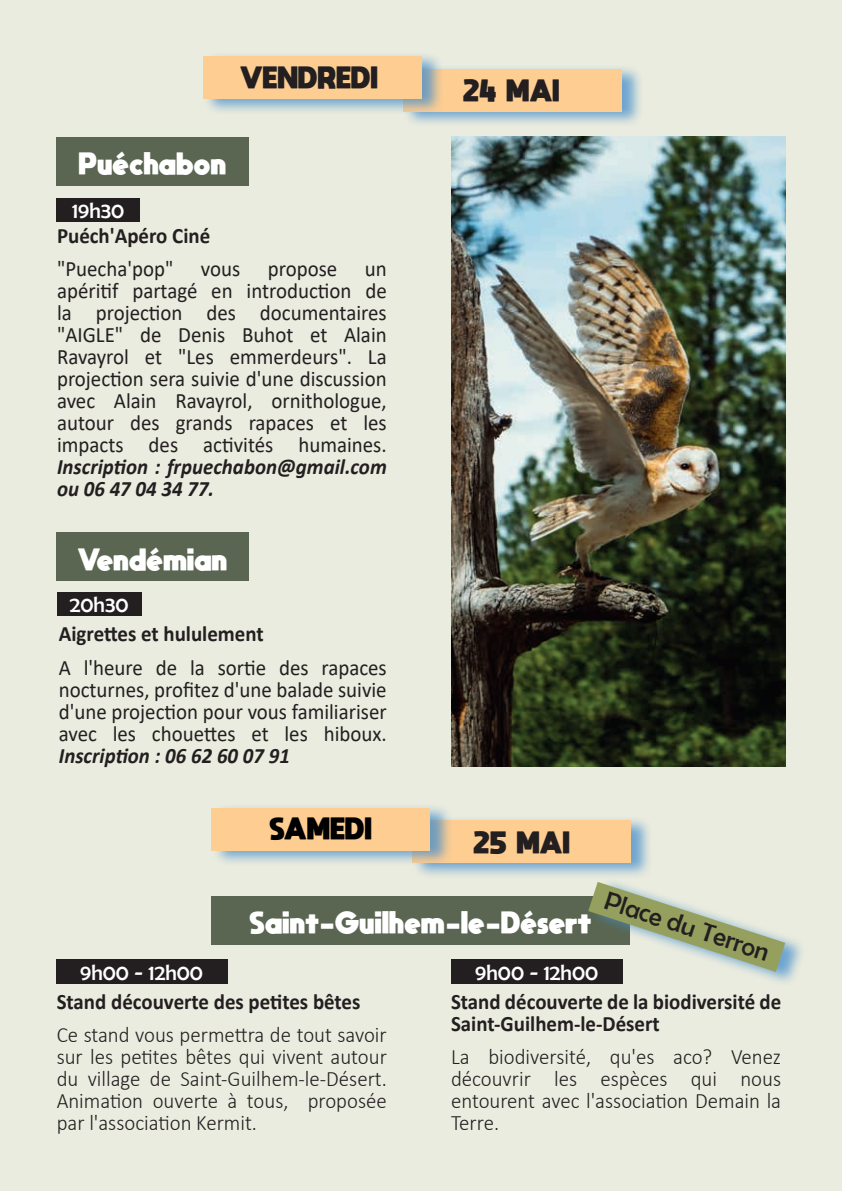
<style>
.page{position:relative;width:842px;height:1191px;background:#eaecdf}
.page>*{position:absolute;margin:0;border:0;box-sizing:border-box;transform-origin:0 0}
.t1{font:26px "Berlin Sans FB";color:#231f20}
.t2{font:22px/22px "Calibri";color:#231f20;text-align:justify;scale:.95 1}
.t3{font:300 22px/22px "Calibri";color:#231f20;text-align:justify;scale:.95 1}
.t4{font:700 22px/22px "Calibri";color:#231f20;scale:.95 1}
.t5{font:italic 700 22px/22px "Calibri";color:#231f20;scale:.95 1}
.t6{font:800 22px "moon get";letter-spacing:.02em;color:#fff}
.t7{font:22px "Berlin Sans FB";color:#fff}
.t8{font:800 22px "moon get";letter-spacing:.02em;color:#231f20}
.t9{font:800 22px "moon get";letter-spacing:.02em;color:#000}
</style>
<div class="page">
<div style="left:403px;top:64px;width:241px;height:64px;background:#448dcb;opacity:.75"></div>
<div style="left:403px;top:69px;width:219px;height:43px;background:#fdcd92"></div>
<div style="left:203px;top:51px;width:240px;height:64px;background:#448dcb;opacity:.75"></div>
<div style="left:203px;top:57px;width:218px;height:42px;background:#fdcd92"></div>
<div style="left:57px;top:593px;width:85px;height:23px;background:#231f20"></div>
<div style="left:57px;top:137px;width:192px;height:49px;background:#5a6651"></div>
<div style="left:57px;top:199px;width:83px;height:23px;background:#231f20"></div>
<div style="left:57px;top:532px;width:192px;height:49px;background:#5a6651"></div>
<img style="left:451px;top:137px;width:334px;height:629px">
<div style="left:211px;top:896px;width:419px;height:48px;background:#5a6651"></div>
<div style="left:56px;top:960px;width:171px;height:24px;background:#231f20"></div>
<div style="left:412px;top:815px;width:240px;height:64px;background:#448dcb;opacity:.75"></div>
<div style="left:412px;top:821px;width:218px;height:42px;background:#fdcd92"></div>
<div style="left:212px;top:802px;width:240px;height:64px;background:#448dcb;opacity:.75"></div>
<div style="left:212px;top:808px;width:218px;height:42px;background:#fdcd92"></div>
<div style="left:451px;top:960px;width:171px;height:24px;background:#231f20"></div>
<div style="left:590px;top:878px;width:217px;height:109px;background:#448dcb;opacity:.75"></div>
<svg style="left:588px;top:882px;width:197px;height:90px"></svg>
<p class="t8" style="left:240px;top:64px;width:139px">VENDREDI</p>
<p class="t6" style="left:79px;top:150px;width:148px">Puéchabon</p>
<p class="t7" style="left:72px;top:199px;width:54px">19h30</p>
<p class="t4" style="left:57px;top:224px;width:163px">Puéch'Apéro Ciné</p>
<p class="t2" style="left:57px;top:257px;width:349px">"Puecha'pop" vous propose un apéritif partagé en introduction de la projection des documentaires "AIGLE" de Denis Buhot et Alain Ravayrol et "Les emmerdeurs". La projection sera suivie d'une discussion avec Alain Ravayrol, ornithologue, autour des grands rapaces et les impacts des activités humaines.</p>
<p class="t5" style="left:57px;top:455px;width:349px">Inscription : frpuechabon@gmail.com ou 06 47 04 34 77.</p>
<p class="t6" style="left:78px;top:545px;width:151px">Vendémian</p>
<p class="t7" style="left:70px;top:593px;width:60px">20h30</p>
<p class="t4" style="left:59px;top:623px;width:217px">Aigrettes et hululement</p>
<p class="t2" style="left:59px;top:656px;width:347px">A l'heure de la sortie des rapaces nocturnes, profitez d'une balade suivie d'une projection pour vous familiariser avec les chouettes et les hiboux.</p>
<p class="t5" style="left:59px;top:743px;width:245px">Inscription : 06 62 60 07 91</p>
<p class="t8" style="left:463px;top:77px;width:98px">24 MAI</p>
<p class="t9" style="left:270px;top:814px;width:103px">SAMEDI</p>
<p class="t8" style="left:474px;top:828px;width:97px">25 MAI</p>
<p class="t6" style="left:250px;top:908px;width:343px">Saint-Guilhem-le-Désert</p>
<p class="t1" style="left:610px;top:886px;width:173px;rotate:18deg">Place du Terron</p>
<p class="t7" style="left:80px;top:960px;width:125px">9h00 - 12h00</p>
<p class="t4" style="left:57px;top:990px;width:321px">Stand découverte des petites bêtes</p>
<p class="t3" style="left:57px;top:1023px;width:349px">Ce stand vous permettra de tout savoir sur les petites bêtes qui vivent autour du village de Saint-Guilhem-le-Désert.<br>Animation ouverte à tous, proposée par l'association Kermit.</p>
<p class="t7" style="left:475px;top:960px;width:125px">9h00 - 12h00</p>
<p class="t4" style="left:451px;top:990px;width:349px">Stand découverte de la biodiversité de<br>Saint-Guilhem-le-Désert</p>
<p class="t3" style="left:451px;top:1045px;width:349px">La biodiversité, qu'es aco? Venez découvrir les espèces qui nous entourent avec l'association Demain la Terre.</p>
</div>
